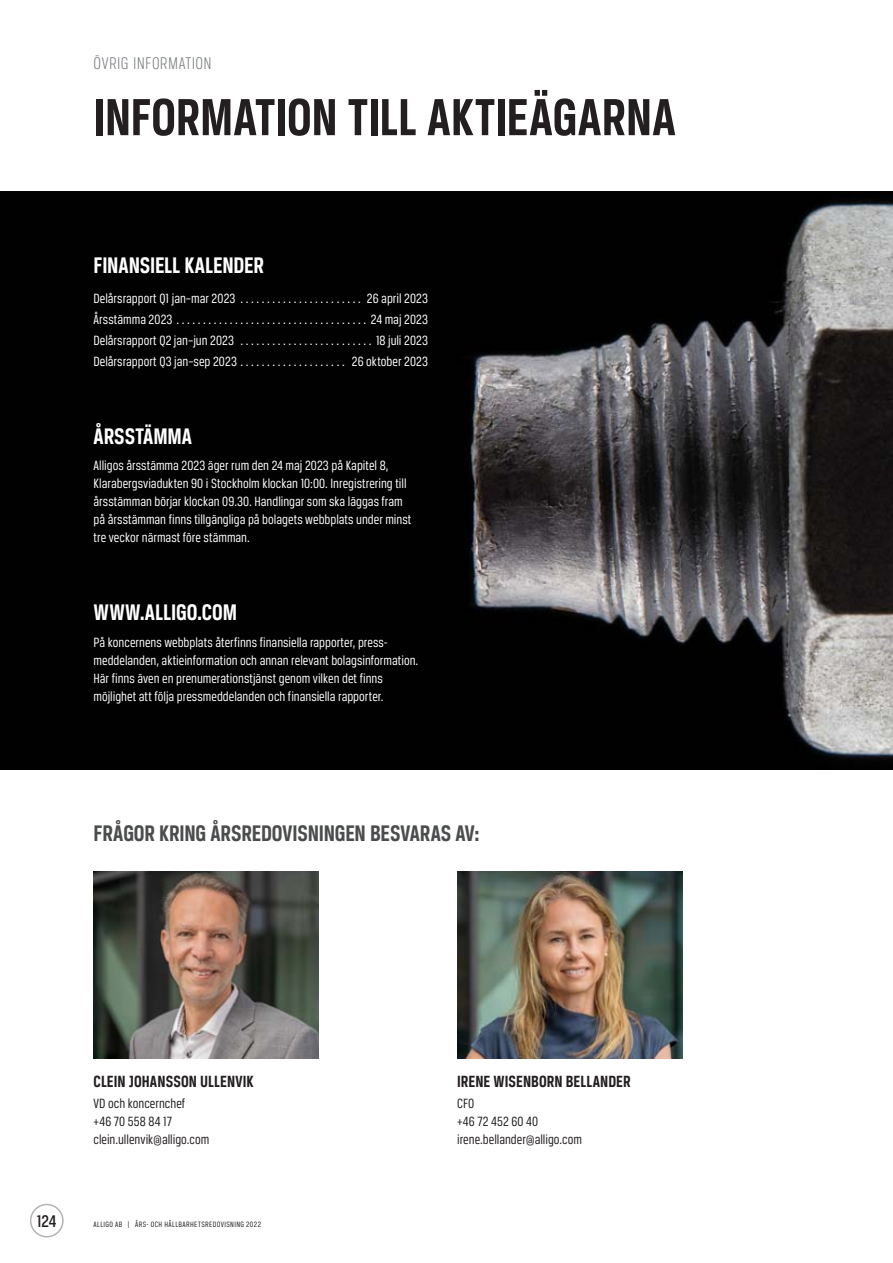
<style>
.page{position:relative;width:893px;height:1263px;background:#fff}
.page>*{position:absolute;margin:0;border:0;box-sizing:border-box;transform-origin:0 0}
.t1{font:700 55.5px "Breuer Condensed";color:#231f20}
.t2{font:700 24px "Breuer Condensed";letter-spacing:-.005em;color:#fff}
.t3{font:700 24px "Breuer Condensed";letter-spacing:-.005em;color:#4b4c4d}
.t4{font:300 18px "Breuer Condensed";letter-spacing:.02em;color:#76787b}
.t5{font:500 18px "Breuer Condensed";color:#231f20}
.t6{font:700 17.25px "Breuer Condensed";letter-spacing:.005em;color:#231f20}
.t7{font:14.25px/18px "Breuer Condensed";color:#fff}
.t8{font:14.25px/18px "Breuer Condensed";color:#231f20}
.t9{font:8.25px "Breuer Condensed";letter-spacing:.05em;color:#231f20}
</style>
<div class="page">
<div style="left:30px;top:1204px;width:34px;height:33px;border:2px solid #b2b3b7;border-radius:50%"></div>
<img style="left:0;top:191px;width:893px;height:579px">
<img style="left:94px;top:872px;width:225px;height:187px">
<img style="left:457px;top:872px;width:225px;height:187px">
<p class="t4" style="left:94px;top:54px;width:120px">ÖVRIG INFORMATION</p>
<h1 class="t1" style="left:94px;top:86px;width:584px">INFORMATION TILL AKTIEÄGARNA</h1>
<h2 class="t2" style="left:94px;top:252px;width:172px">FINANSIELL KALENDER</h2>
<p class="t7" style="left:94px;top:289px;width:151px">Delårsrapport Q1 jan–mar 2023 .......................</p>
<p class="t7" style="left:367px;top:289px;width:63px">26 april 2023</p>
<p class="t7" style="left:94px;top:310px;width:87px">Årsstämma 2023 ...................................</p>
<p class="t7" style="left:371px;top:310px;width:59px">24 maj 2023</p>
<p class="t7" style="left:94px;top:331px;width:147px">Delårsrapport Q2 jan–jun 2023 .........................</p>
<p class="t7" style="left:376px;top:331px;width:54px">18 juli 2023</p>
<p class="t7" style="left:94px;top:352px;width:151px">Delårsrapport Q3 jan–sep 2023 ....................</p>
<p class="t7" style="left:352px;top:352px;width:78px">26 oktober 2023</p>
<h2 class="t2" style="left:94px;top:423px;width:100px">ÅRSSTÄMMA</h2>
<p class="t7" style="left:94px;top:456px;width:319px">Alligos årsstämma 2023 äger rum den 24 maj 2023 på Kapitel 8, Klarabergsviadukten 90 i Stockholm klockan 10:00. Inregistrering till årsstämman börjar klockan 09.30. Handlingar som ska läggas fram på årsstämman finns tillgängliga på bolagets webbplats under minst tre veckor närmast före stämman.</p>
<h2 class="t2" style="left:94px;top:599px;width:145px">WWW.ALLIGO.COM</h2>
<p class="t7" style="left:94px;top:633px;width:326px">På koncernens webbplats återfinns finansiella rapporter, press&shy;meddelanden, aktieinformation och annan relevant bolagsinformation.<br>Här finns även en prenumerationstjänst genom vilken det finns möjlighet att följa pressmeddelanden och finansiella rapporter.</p>
<h2 class="t3" style="left:94px;top:820px;width:387px">FRÅGOR KRING ÅRSREDOVISNINGEN BESVARAS AV:</h2>
<p class="t6" style="left:94px;top:1071px;width:162px">CLEIN JOHANSSON ULLENVIK</p>
<p class="t8" style="left:94px;top:1094px;width:117px">VD och koncernchef<br>+46 70 558 84 17 clein.ullenvik@alligo.com</p>
<p class="t5" style="left:37px;top:1211px;width:21px">124</p>
<p class="t9" style="left:94px;top:1219px;width:169px">ALLIGO AB | ÅRS- OCH HÅLLBARHETSREDOVISNING 2022</p>
<p class="t6" style="left:457px;top:1071px;width:175px">IRENE WISENBORN BELLANDER</p>
<p class="t8" style="left:457px;top:1094px;width:126px">CFO<br>+46 72 452 60 40 irene.bellander@alligo.com</p>
</div>
